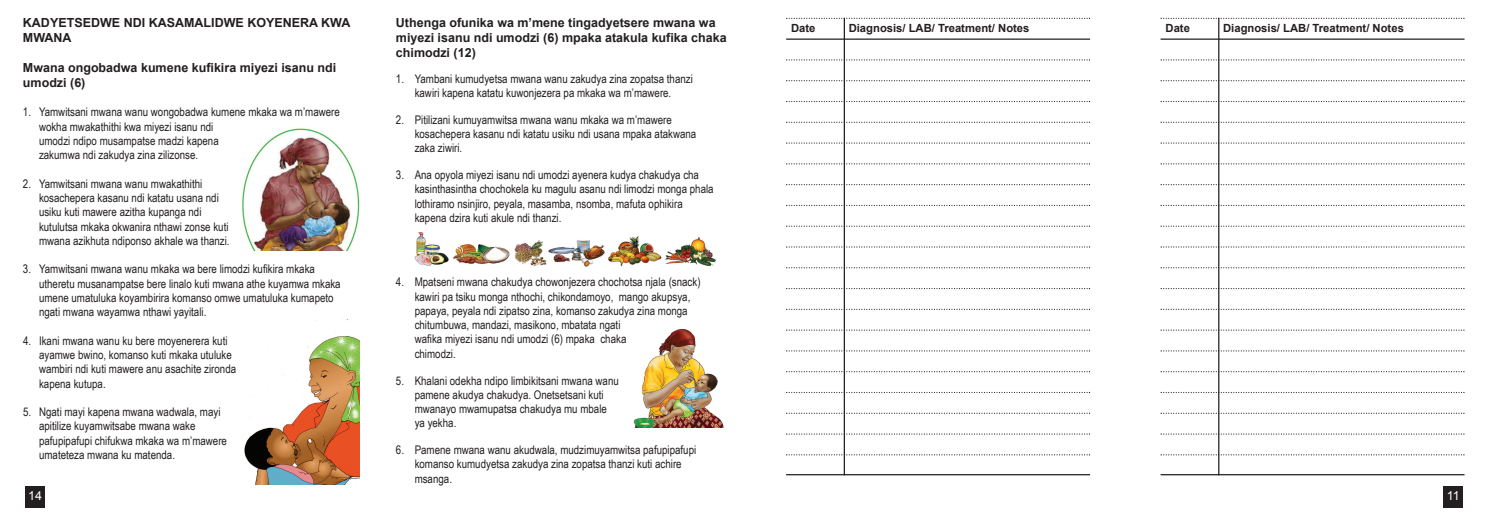
<style>
.page{position:relative;width:1489px;height:525px;background:#fff}
.page>*{position:absolute;margin:0;border:0;box-sizing:border-box;transform-origin:0 0}
.t1{font:700 12.5px/15px "Arial";color:#231f20}
.t2{font:12.5px "Arial";color:#fff}
.t3{font:11.88px/14.2px "Arial Narrow";color:#231f20}
.t4{font:700 11.25px "Arial";color:#231f20}
</style>
<div class="page">
<div style="left:25px;top:485px;width:20px;height:22px;background:#231f20"></div>
<div style="left:1443px;top:485px;width:19px;height:22px;background:#231f20"></div>
<img style="left:244px;top:319px;width:115px;height:165px">
<img style="left:242px;top:127px;width:118px;height:124px">
<img style="left:634px;top:328px;width:90px;height:99px">
<img style="left:414px;top:232px;width:302px;height:35px">
<hr style="left:843px;top:18px;width:2px;height:457px;background:#231f20">
<svg style="left:786px;top:18px;width:304px;height:1px"></svg>
<hr style="left:786px;top:38px;width:304px;height:2px;background:#231f20">
<svg style="left:786px;top:59px;width:304px;height:1px"></svg>
<svg style="left:786px;top:80px;width:304px;height:1px"></svg>
<svg style="left:786px;top:101px;width:304px;height:1px"></svg>
<svg style="left:786px;top:122px;width:304px;height:1px"></svg>
<svg style="left:786px;top:142px;width:304px;height:2px"></svg>
<svg style="left:786px;top:163px;width:304px;height:1px"></svg>
<svg style="left:786px;top:184px;width:304px;height:1px"></svg>
<svg style="left:786px;top:205px;width:304px;height:1px"></svg>
<svg style="left:786px;top:225px;width:304px;height:2px"></svg>
<svg style="left:786px;top:246px;width:304px;height:1px"></svg>
<svg style="left:786px;top:267px;width:304px;height:1px"></svg>
<svg style="left:786px;top:288px;width:304px;height:1px"></svg>
<svg style="left:786px;top:308px;width:304px;height:2px"></svg>
<svg style="left:786px;top:329px;width:304px;height:1px"></svg>
<svg style="left:786px;top:350px;width:304px;height:1px"></svg>
<svg style="left:786px;top:371px;width:304px;height:1px"></svg>
<svg style="left:786px;top:391px;width:304px;height:2px"></svg>
<svg style="left:786px;top:412px;width:304px;height:1px"></svg>
<svg style="left:786px;top:433px;width:304px;height:1px"></svg>
<svg style="left:786px;top:454px;width:304px;height:1px"></svg>
<hr style="left:786px;top:474px;width:304px;height:1px;background:#231f20">
<hr style="left:1218px;top:18px;width:1px;height:457px;background:#231f20">
<svg style="left:1160px;top:18px;width:304px;height:1px"></svg>
<hr style="left:1160px;top:38px;width:304px;height:2px;background:#231f20">
<svg style="left:1160px;top:59px;width:304px;height:1px"></svg>
<svg style="left:1160px;top:80px;width:304px;height:1px"></svg>
<svg style="left:1160px;top:101px;width:304px;height:1px"></svg>
<svg style="left:1160px;top:122px;width:304px;height:1px"></svg>
<svg style="left:1160px;top:142px;width:304px;height:2px"></svg>
<svg style="left:1160px;top:163px;width:304px;height:1px"></svg>
<svg style="left:1160px;top:184px;width:304px;height:1px"></svg>
<svg style="left:1160px;top:205px;width:304px;height:1px"></svg>
<svg style="left:1160px;top:225px;width:304px;height:2px"></svg>
<svg style="left:1160px;top:246px;width:304px;height:1px"></svg>
<svg style="left:1160px;top:267px;width:304px;height:1px"></svg>
<svg style="left:1160px;top:288px;width:304px;height:1px"></svg>
<svg style="left:1160px;top:308px;width:304px;height:2px"></svg>
<svg style="left:1160px;top:329px;width:304px;height:1px"></svg>
<svg style="left:1160px;top:350px;width:304px;height:1px"></svg>
<svg style="left:1160px;top:371px;width:304px;height:1px"></svg>
<svg style="left:1160px;top:391px;width:304px;height:2px"></svg>
<svg style="left:1160px;top:412px;width:304px;height:1px"></svg>
<svg style="left:1160px;top:433px;width:304px;height:1px"></svg>
<svg style="left:1160px;top:454px;width:304px;height:1px"></svg>
<hr style="left:1160px;top:474px;width:304px;height:1px;background:#231f20">
<p class="t1" style="left:23px;top:15px;width:329px">KADYETSEDWE NDI KASAMALIDWE KOYENERA KWA<br>MWANA</p>
<p class="t1" style="left:23px;top:60px;width:315px">Mwana ongobadwa kumene kufikira miyezi isanu ndi umodzi (6)</p>
<p class="t3" style="left:39px;top:105px;width:302px;text-indent:-16px">1. Yamwitsani mwana wanu wongobadwa kumene mkaka wa m’mawere wokha mwakathithi kwa miyezi isanu ndi<br>umodzi ndipo musampatse madzi kapena<br>zakumwa ndi zakudya zina zilizonse.</p>
<p class="t3" style="left:39px;top:176px;width:192px;text-indent:-16px">2. Yamwitsani mwana wanu mwakathithi kosachepera kasanu ndi katatu usana ndi usiku kuti mawere azitha kupanga ndi kutulutsa mkaka okwanira nthawi zonse kuti mwana azikhuta ndiponso akhale wa thanzi.</p>
<p class="t3" style="left:39px;top:262px;width:303px;text-indent:-16px">3. Yamwitsani mwana wanu mkaka wa bere limodzi kufikira mkaka utheretu musanampatse bere linalo kuti mwana athe kuyamwa mkaka umene umatuluka koyambirira komanso omwe umatuluka kumapeto ngati mwana wayamwa nthawi yayitali.</p>
<p class="t3" style="left:39px;top:333px;width:199px;text-indent:-16px">4. Ikani mwana wanu ku bere moyenerera kuti ayamwe bwino, komanso kuti mkaka utuluke wambiri ndi kuti mawere anu asachite zironda kapena kutupa.</p>
<p class="t3" style="left:39px;top:404px;width:189px;text-indent:-16px">5. Ngati mayi kapena mwana wadwala, mayi apitilize kuyamwitsabe mwana wake pafupipafupi chifukwa mkaka wa m’mawere umateteza mwana ku matenda.</p>
<p class="t1" style="left:396px;top:15px;width:332px">Uthenga ofunika wa m’mene tingadyetsere mwana wa miyezi isanu ndi umodzi (6) mpaka atakula kufika chaka chimodzi (12)</p>
<p class="t3" style="left:396px;top:71px;width:298px;text-align:center">1. Yambani kumudyetsa mwana wanu zakudya zina zopatsa thanzi kawiri kapena katatu kuwonjezera pa mkaka wa m’mawere.</p>
<p class="t3" style="left:414px;top:112px;width:283px;text-indent:-19px">2. Pitilizani kumuyamwitsa mwana wanu mkaka wa m’mawere kosachepera kasanu ndi katatu usiku ndi usana mpaka atakwana zaka ziwiri.</p>
<p class="t3" style="left:414px;top:167px;width:300px;text-indent:-19px">3. Ana opyola miyezi isanu ndi umodzi ayenera kudya chakudya cha kasinthasintha chochokela ku magulu asanu ndi limodzi monga phala lothiramo nsinjiro, peyala, masamba, nsomba, mafuta ophikira kapena dzira kuti akule ndi thanzi.</p>
<p class="t3" style="left:414px;top:275px;width:287px;text-indent:-19px">4. Mpatseni mwana chakudya chowonjezera chochotsa njala (snack) kawiri pa tsiku monga nthochi, chikondamoyo, mango akupsya, papaya, peyala ndi zipatso zina, komanso zakudya zina monga chitumbuwa, mandazi, masikono, mbatata ngati<br>wafika miyezi isanu ndi umodzi (6) mpaka chaka<br>chimodzi.</p>
<p class="t3" style="left:414px;top:373px;width:206px;text-indent:-19px">5. Khalani odekha ndipo limbikitsani mwana wanu pamene akudya chakudya. Onetsetsani kuti mwanayo mwamupatsa chakudya mu mbale ya yekha.</p>
<p class="t3" style="left:414px;top:442px;width:283px;text-indent:-19px">6. Pamene mwana wanu akudwala, mudzimuyamwitsa pafupipafupi komanso kumudyetsa zakudya zina zopatsa thanzi kuti achire msanga.</p>
<p class="t4" style="left:791px;top:21px;width:26px">Date</p>
<p class="t4" style="left:848px;top:21px;width:182px">Diagnosis/ LAB/ Treatment/ Notes</p>
<p class="t4" style="left:1165px;top:21px;width:26px">Date</p>
<p class="t4" style="left:1223px;top:21px;width:182px">Diagnosis/ LAB/ Treatment/ Notes</p>
<p class="t2" style="left:28px;top:489px;width:15px">14</p>
<p class="t2" style="left:1446px;top:489px;width:14px">11</p>
</div>
